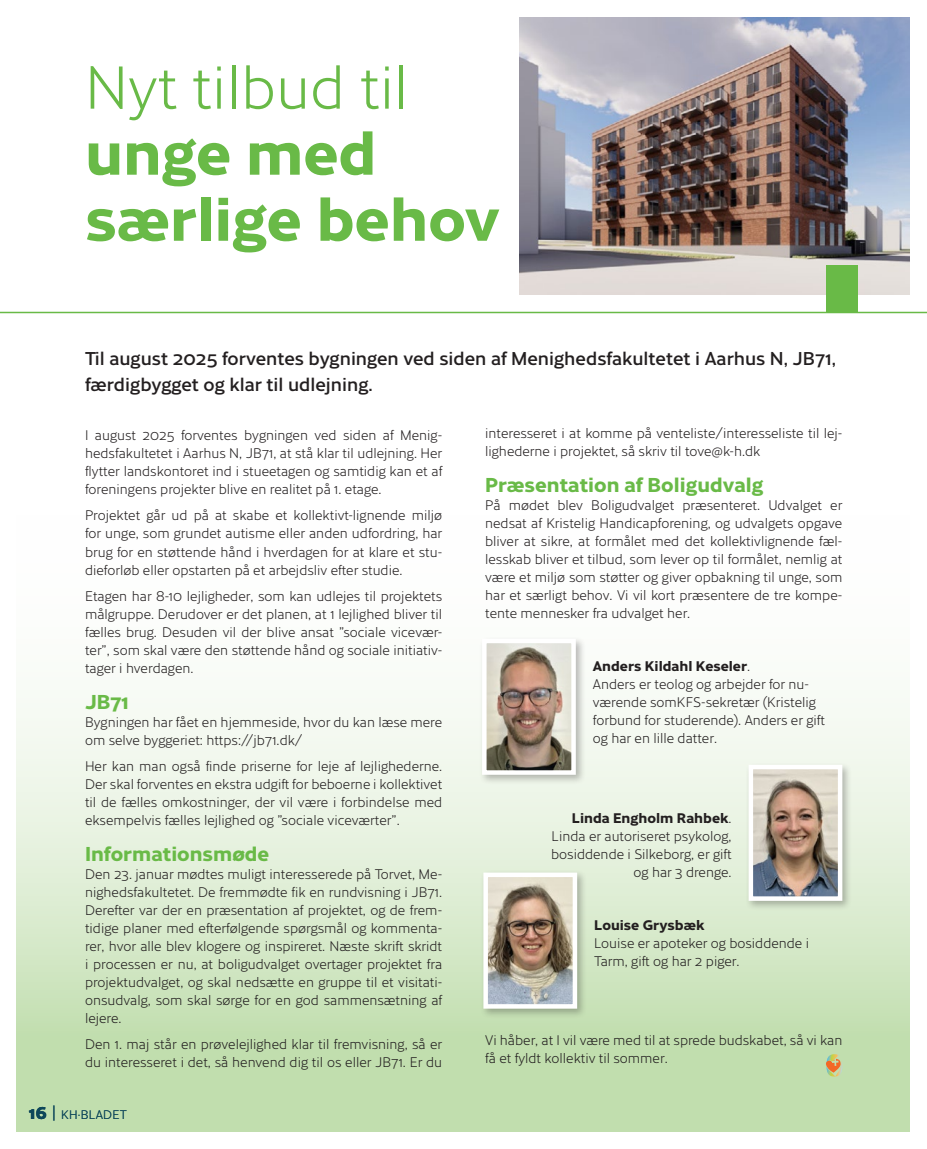
<style>
.page{position:relative;width:927px;height:1149px;background:#fff}
.page>*{position:absolute;margin:0;border:0;box-sizing:border-box;transform-origin:0 0}
.t1{font:700 58.5px "Cresta";color:#69ba47}
.t2{font:300 58.5px "Cresta";color:#69ba47}
.t3{font:700 19.5px "Cresta";color:#69ba47}
.t4{font:500 18px/25.5px "Cresta";color:#231f20}
.t5{font:300 13.5px/18px "Cresta";color:#231f20;text-align:justify}
.t6{font:700 13.5px "Cresta";color:#231f20}
.t7{font:300 12px "Cresta";letter-spacing:.02em;color:#0e475a}
.s1{font-weight:700;font-size:16.5px}
.s2{font-size:16.5px}
.s3{font-weight:300}
</style>
<div class="page">
<img style="left:520px;top:18px;width:390px;height:276px">
<div style="left:17px;top:483px;width:893px;height:648px;background:linear-gradient(to bottom,#fff,#bfddac)"></div>
<hr style="left:0;top:311px;width:927px;height:2px;background:#69ba47">
<div style="left:826px;top:265px;width:31px;height:46px;background:#69ba47"></div>
<svg style="left:826px;top:1053px;width:16px;height:23px"></svg>
<div style="left:479px;top:635px;width:107px;height:149px;background:#231f20;opacity:.3"></div>
<img style="left:487px;top:643px;width:84px;height:126px">
<div style="left:482px;top:638px;width:94px;height:136px;border:4px solid #fff"></div>
<div style="left:480px;top:869px;width:107px;height:149px;background:#231f20;opacity:.3"></div>
<img style="left:488px;top:877px;width:84px;height:126px">
<div style="left:483px;top:872px;width:94px;height:136px;border:4px solid #fff"></div>
<div style="left:746px;top:761px;width:106px;height:149px;background:#231f20;opacity:.3"></div>
<img style="left:754px;top:769px;width:83px;height:126px">
<div style="left:749px;top:764px;width:93px;height:136px;border:4px solid #fff"></div>
<p class="t2" style="left:85px;top:44px;width:325px">Nyt tilbud til</p>
<p class="t1" style="left:85px;top:104px;width:293px">unge med</p>
<p class="t1" style="left:85px;top:170px;width:416px">særlige behov</p>
<p class="t4" style="left:85px;top:345px;width:752px">Til august 2025 forventes bygningen ved siden af Menighedsfakultetet i Aarhus N, JB71, færdigbygget og klar til udlejning.</p>
<p class="t5" style="left:85px;top:425px;width:359px">I august 2025 forventes bygningen ved siden af Menig&shy;hedsfakultetet i Aarhus N, JB71, at stå klar til udlejning. Her flytter landskontoret ind i stueetagen og samtidig kan et af foreningens projekter blive en realitet på 1. etage.</p>
<p class="t5" style="left:85px;top:505px;width:359px">Projektet går ud på at skabe et kollektivt-lignende miljø for unge, som grundet autisme eller anden udfordring, har brug for en støttende hånd i hverdagen for at klare et stu&shy;dieforløb eller opstarten på et arbejdsliv efter studie.</p>
<p class="t5" style="left:85px;top:586px;width:359px">Etagen har 8-10 lejligheder, som kan udlejes til projektets målgruppe. Derudover er det planen, at 1 lejlighed bliver til fælles brug. Desuden vil der blive ansat ”sociale vicevær&shy;ter”, som skal være den støttende hånd og sociale initiativ&shy;tager i hverdagen.</p>
<p class="t3" style="left:85px;top:685px;width:46px">JB71</p>
<p class="t5" style="left:85px;top:711px;width:359px">Bygningen har fået en hjemmeside, hvor du kan læse mere om selve byggeriet: https://jb71.dk/</p>
<p class="t5" style="left:85px;top:756px;width:359px">Her kan man også finde priserne for leje af lejlighederne.<br>Der skal forventes en ekstra udgift for beboerne i kollektivet til de fælles omkostninger, der vil være i forbindelse med eksempelvis fælles lejlighed og ”sociale viceværter”.</p>
<p class="t3" style="left:85px;top:837px;width:186px">Informationsmøde</p>
<p class="t5" style="left:85px;top:863px;width:359px">Den 23. januar mødtes muligt interesserede på Torvet, Me&shy;nighedsfakultetet. De fremmødte fik en rundvisning i JB71.<br>Derefter var der en præsentation af projektet, og de frem&shy;tidige planer med efterfølgende spørgsmål og kommenta&shy;rer, hvor alle blev klogere og inspireret. Næste skrift skridt i processen er nu, at boligudvalget overtager projektet fra projektudvalget, og skal nedsætte en gruppe til et visitati&shy;onsudvalg, som skal sørge for en god sammensætning af lejere.</p>
<p class="t5" style="left:85px;top:1034px;width:359px">Den 1. maj står en prøvelejlighed klar til fremvisning, så er du interesseret i det, så henvend dig til os eller JB71. Er du</p>
<p class="t7" style="left:29px;top:1105px;width:99px"><span class="s1">16</span> <span class="s2">|</span> KH·BLADET</p>
<p class="t5" style="left:485px;top:423px;width:359px">interesseret i at komme på venteliste/interesseliste til lej&shy;lighederne i projektet, så skriv til tove@k-h.dk</p>
<p class="t3" style="left:485px;top:468px;width:280px">Præsentation af Boligudvalg</p>
<p class="t5" style="left:485px;top:495px;width:359px">På mødet blev Boligudvalget præsenteret. Udvalget er nedsat af Kristelig Handicapforening, og udvalgets opgave bliver at sikre, at formålet med det kollektivlignende fæl&shy;lesskab bliver et tilbud, som lever op til formålet, nemlig at være et miljø som støtter og giver opbakning til unge, som har et særligt behov. Vi vil kort præsentere de tre kompe&shy;tente mennesker fra udvalget her.</p>
<p class="t6" style="left:593px;top:654px;width:159px">Anders Kildahl Keseler<span class="s3">.</span></p>
<p class="t5" style="left:593px;top:674px;width:234px;text-align:left">Anders er teolog og arbejder for nu&shy;værende somKFS-sekretær (Kristelig forbund for studerende). Anders er gift og har en lille datter.</p>
<p class="t6" style="left:572px;top:806px;width:161px">Linda Engholm Rahbek<span class="s3">.</span></p>
<p class="t5" style="left:552px;top:825px;width:182px">Linda er autoriseret psykolog,</p>
<p class="t5" style="left:551px;top:843px;width:182px">bosiddende i Silkeborg, er gift</p>
<p class="t5" style="left:633px;top:861px;width:100px">og har 3 drenge.</p>
<p class="t6" style="left:594px;top:913px;width:112px">Louise Grysbæk</p>
<p class="t5" style="left:594px;top:932px;width:216px">Louise er apoteker og bosiddende i<br>Tarm, gift og har 2 piger.</p>
<p class="t5" style="left:485px;top:1030px;width:359px">Vi håber, at I vil være med til at sprede budskabet, så vi kan få et fyldt kollektiv til sommer.</p>
</div>
